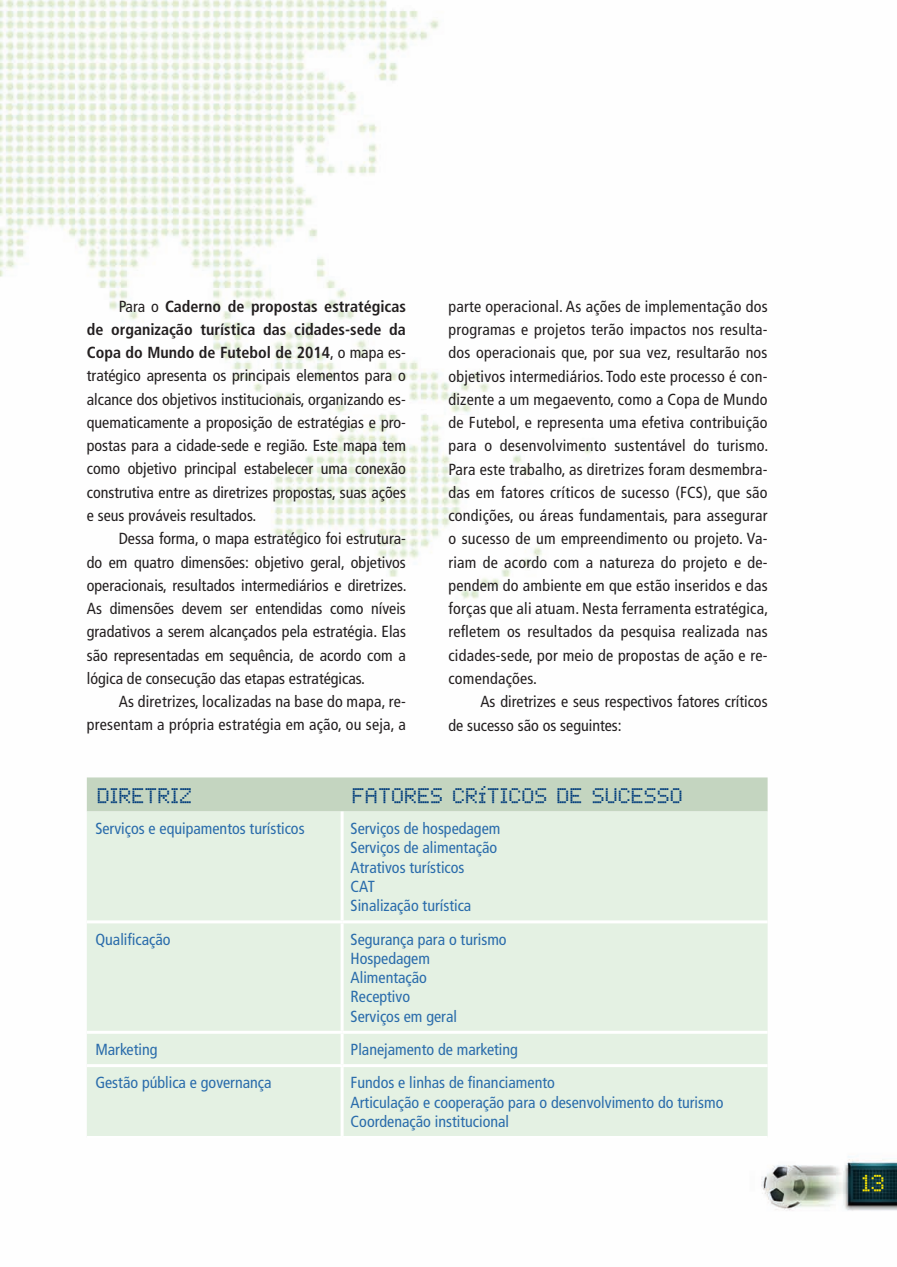
<style>
.page{position:relative;width:897px;height:1267px;background:#fff}
.page>*{position:absolute;margin:0;border:0;box-sizing:border-box;transform-origin:0 0}
.t1{font:19.5px "Chess Type";color:#013c7b}
.t2{font:19.35px "LCD Dot";color:#ffea01}
.t3{font:condensed 16.05px/23.2px "Frutiger";color:#231f20;text-align:justify}
.t4{font:condensed 16.05px/19.2px "Frutiger";color:#2a6cab}
.s1{font-weight:700}
</style>
<div class="page">
<img style="left:0;top:0;width:896px;height:1211px">
<div style="left:87px;top:777px;width:680px;height:34px;background:#c4d5c0"></div>
<div style="left:87px;top:811px;width:680px;height:324px;background:#e4f1e3"></div>
<div style="left:87px;top:923px;width:680px;height:107px;background:#e4f1e3"></div>
<hr style="left:87px;top:1135px;width:255px;height:3px;background:#fff">
<hr style="left:342px;top:1135px;width:425px;height:3px;background:#fff">
<hr style="left:87px;top:1064px;width:255px;height:3px;background:#fff">
<hr style="left:342px;top:1064px;width:425px;height:3px;background:#fff">
<hr style="left:87px;top:1030px;width:255px;height:3px;background:#fff">
<hr style="left:342px;top:1030px;width:425px;height:3px;background:#fff">
<hr style="left:87px;top:920px;width:255px;height:3px;background:#fff">
<hr style="left:342px;top:920px;width:425px;height:3px;background:#fff">
<hr style="left:340px;top:811px;width:3px;height:109px;background:#fff">
<hr style="left:340px;top:923px;width:3px;height:107px;background:#fff">
<hr style="left:340px;top:1033px;width:3px;height:31px;background:#fff">
<hr style="left:340px;top:1067px;width:3px;height:68px;background:#fff">
<p class="t3" style="left:87px;top:294px;width:320px;text-indent:32px">Para o <span class="s1">Caderno de propostas estratégicas de organização turística das cidades‑sede da Copa do Mundo de Futebol de 2014</span>, o mapa es&shy;tratégico apresenta os principais elementos para o alcance dos objetivos institucionais, organizando es&shy;quematicamente a proposição de estratégias e pro&shy;postas para a cidade-sede e região. Este mapa tem como objetivo principal estabelecer uma conexão construtiva entre as diretrizes propostas, suas ações e seus prováveis resultados.</p>
<p class="t3" style="left:87px;top:527px;width:321px;text-indent:32px">Dessa forma, o mapa estratégico foi estrutura&shy;do em quatro dimensões: objetivo geral, objetivos operacionais, resultados intermediários e diretrizes.<br>As dimensões devem ser entendidas como níveis gradativos a serem alcançados pela estratégia. Elas são representadas em sequência, de acordo com a lógica de consecução das etapas estratégicas.</p>
<p class="t3" style="left:87px;top:690px;width:320px;text-align:right">As diretrizes, localizadas na base do mapa, re&shy;presentam a própria estratégia em ação, ou seja, a</p>
<p class="t3" style="left:448px;top:294px;width:321px">parte operacional. As ações de implementação dos programas e projetos terão impactos nos resulta&shy;dos operacionais que, por sua vez, resultarão nos objetivos intermediários. Todo este processo é con&shy;dizente a um megaevento, como a Copa de Mundo de Futebol, e representa uma efetiva contribuição para o desenvolvimento sustentável do turismo.<br>Para este trabalho, as diretrizes foram desmembra&shy;das em fatores críticos de sucesso (FCS), que são condições, ou áreas fundamentais, para assegurar o sucesso de um empreendimento ou projeto. Va&shy;riam de acordo com a natureza do projeto e de&shy;pendem do ambiente em que estão inseridos e das forças que ali atuam. Nesta ferramenta estratégica, refletem os resultados da pesquisa realizada nas cidades-sede, por meio de propostas de ação e re&shy;comendações.</p>
<p class="t3" style="left:448px;top:690px;width:320px;text-indent:32px">As diretrizes e seus respectivos fatores críticos de sucesso são os seguintes:</p>
<p class="t1" style="left:95px;top:781px;width:97px">DIRETRIZ</p>
<p class="t1" style="left:350px;top:781px;width:332px">FATORES CRÍTICOS DE SUCESSO</p>
<p class="t4" style="left:95px;top:819px;width:211px">Serviços e equipamentos turísticos</p>
<p class="t4" style="left:350px;top:819px;width:151px">Serviços de hospedagem<br>Serviços de alimentação<br>Atrativos turísticos<br>CAT<br>Sinalização turística</p>
<p class="t4" style="left:95px;top:929px;width:77px">Qualificação</p>
<p class="t4" style="left:350px;top:929px;width:157px">Segurança para o turismo<br>Hospedagem<br>Alimentação<br>Receptivo<br>Serviços em geral</p>
<p class="t4" style="left:95px;top:1039px;width:64px">Marketing</p>
<p class="t4" style="left:350px;top:1039px;width:169px">Planejamento de marketing</p>
<p class="t4" style="left:95px;top:1073px;width:178px">Gestão pública e governança</p>
<p class="t4" style="left:350px;top:1073px;width:374px">Fundos e linhas de financiamento<br>Articulação e cooperação para o desenvolvimento do turismo<br>Coordenação institucional</p>
<p class="t2" style="left:862px;top:1174px;width:25px">13</p>
</div>
